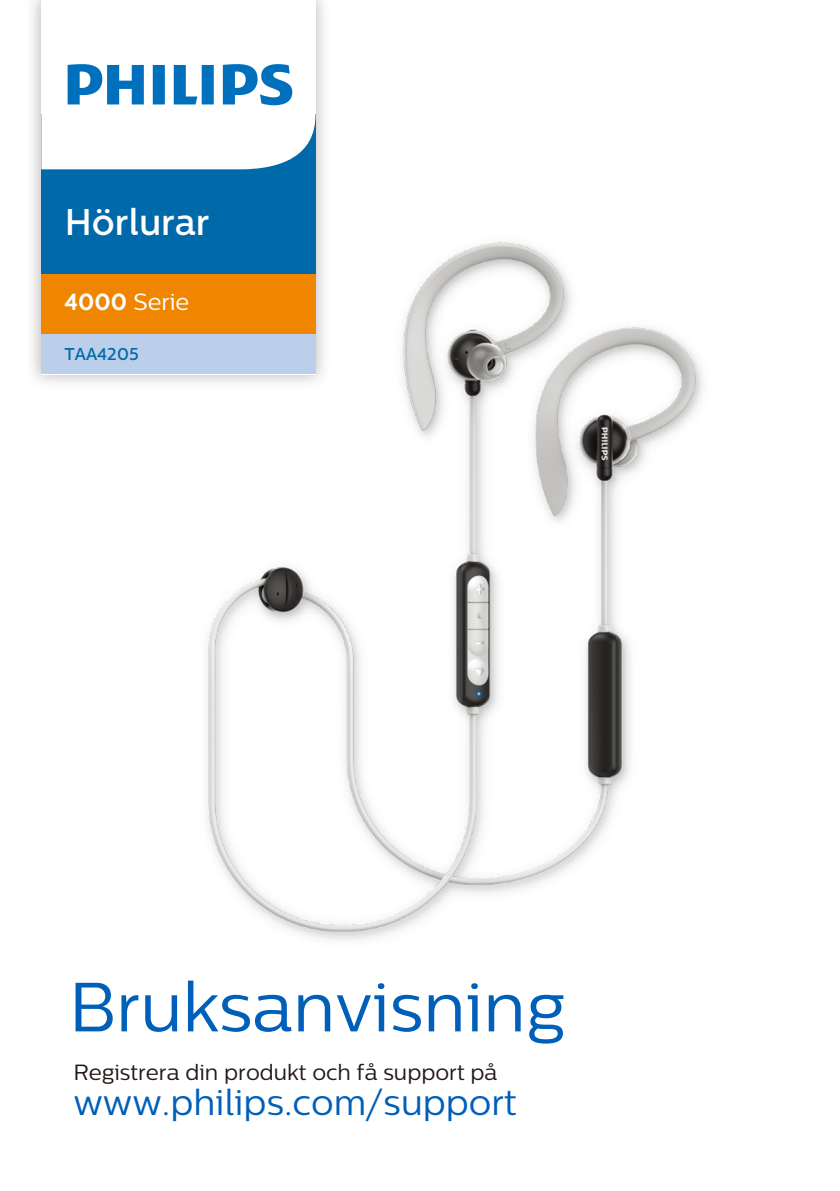
<style>
.page{position:relative;width:840px;height:1191px;background:#fff}
.page>*{position:absolute;margin:0;border:0;box-sizing:border-box;transform-origin:0 0}
.t1{font:69.4px "Centrale Sans";color:#005fb9}
.t2{font:500 37px "Centrale Sans";color:#fff}
.t3{font:36px "Centrale Sans";color:#005fb9}
.t4{font:23.4px "Centrale Sans";color:#fff}
.t5{font:22px "Centrale Sans";color:#231815}
.t6{font:500 17px "Centrale Sans";color:#0069a9}
.s1{font-weight:700}
</style>
<div class="page">
<img style="left:32px;top:0;width:292px;height:383px">
<div style="left:41px;top:115px;width:274px;height:159px;background:#0069a9"></div>
<svg style="left:41px;top:0;width:274px;height:169px"></svg>
<svg style="left:68px;top:64px;width:224px;height:41px"></svg>
<div style="left:41px;top:274px;width:274px;height:60px;background:#f08600"></div>
<div style="left:41px;top:334px;width:274px;height:40px;background:#bbceea"></div>
<img style="left:139px;top:213px;width:564px;height:727px">
<h2 class="t2" style="left:65px;top:201px;width:146px">Hörlurar</h2>
<p class="t4" style="left:64px;top:288px;width:126px"><span class="s1">4000</span> Serie</p>
<p class="t6" style="left:64px;top:344px;width:76px">TAA4205</p>
<h1 class="t1" style="left:69px;top:967px;width:498px">Bruksanvisning</h1>
<p class="t5" style="left:73px;top:1059px;width:425px">Registrera din produkt och få support på</p>
<h3 class="t3" style="left:73px;top:1082px;width:444px">www.philips.com/support</h3>
</div>
